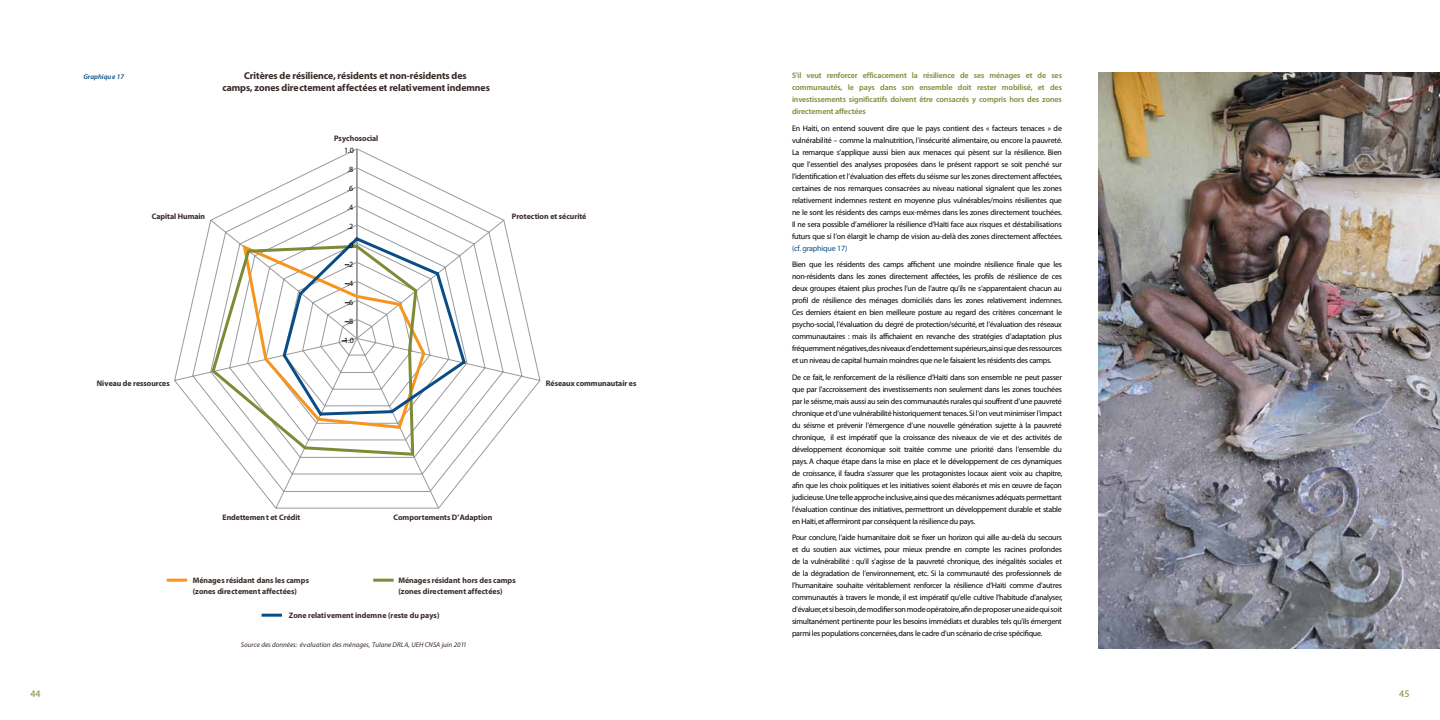
<style>
.page{position:relative;width:1440px;height:720px;background:#fff}
.page>*{position:absolute;margin:0;border:0;box-sizing:border-box;transform-origin:0 0}
.t1{font:10px/12px "Myriad Headline";color:#3a2c2a;text-align:center}
.t2{font:10px "Myriad";color:#7d8b37}
.t3{font:8px/12px "Myriad";letter-spacing:-.03em;color:#000;text-align:justify}
.t4{font:8px/11px "Myriad Headline";color:#3a2c2a}
.t5{font:600 8px/12px "Myriad Pro";letter-spacing:-.01em;color:#7d8b37;text-align:justify}
.t6{font:8px "Myriad Pro";color:#000}
.t7{font:8px "Myriad Pro";letter-spacing:-.02em;color:#0a4d86}
.t8{font:italic 7px "Myriad Pro";color:#3a2c2a}
.t9{font:italic 600 7px "Myriad Pro";color:#0a4d86}
.s1{font-family:"Courier";font-size:10.3px}
</style>
<div class="page">
<img style="left:1098px;top:72px;width:342px;height:576px">
<svg style="left:174px;top:149px;width:366px;height:359px"></svg>
<svg style="left:210px;top:243px;width:209px;height:214px"></svg>
<hr style="left:167px;top:579px;width:20px;height:3px;background:#f7941e">
<hr style="left:373px;top:579px;width:21px;height:3px;background:#7d8b37">
<hr style="left:262px;top:614px;width:20px;height:3px;background:#0a4d86">
<svg style="left:241px;top:234px;width:227px;height:196px"></svg>
<p class="t9" style="left:83px;top:72px;width:42px">Graphique 17</p>
<p class="t1" style="left:222px;top:70px;width:269px">Critères de résilience, résidents et non-résidents des<br>camps, zones directement affectées et relativement indemnes</p>
<p class="t4" style="left:334px;top:133px;width:46px">Psychosocial</p>
<p class="t6" style="left:344px;top:146px;width:11px">1.0</p>
<p class="t6" style="left:347px;top:164px;width:7px">.8</p>
<p class="t6" style="left:347px;top:183px;width:7px">.6</p>
<p class="t4" style="left:152px;top:211px;width:55px">Capital Humain</p>
<p class="t4" style="left:97px;top:378px;width:74px">Niveau de ressources</p>
<p class="t6" style="left:347px;top:202px;width:7px">.4</p>
<p class="t6" style="left:347px;top:221px;width:7px">.2</p>
<p class="t6" style="left:347px;top:240px;width:7px">.0</p>
<p class="t6" style="left:344px;top:259px;width:11px"><span class="s1">-</span>. 2</p>
<p class="t6" style="left:344px;top:278px;width:11px"><span class="s1">-</span>. 4</p>
<p class="t6" style="left:344px;top:297px;width:11px"><span class="s1">-</span>. 6</p>
<p class="t6" style="left:344px;top:316px;width:11px"><span class="s1">-</span>. 8</p>
<p class="t6" style="left:341px;top:335px;width:14px"><span class="s1">-</span>1.0</p>
<p class="t4" style="left:512px;top:211px;width:76px">Protection et sécurité</p>
<p class="t4" style="left:546px;top:378px;width:92px">Réseaux communautair es</p>
<p class="t4" style="left:223px;top:512px;width:79px">Endettement et Crédit</p>
<p class="t4" style="left:393px;top:512px;width:100px">Comportements D’Adaption</p>
<p class="t4" style="left:193px;top:575px;width:118px">Ménages résidant dans les camps (zones directement affectées)</p>
<p class="t4" style="left:398px;top:575px;width:119px">Ménages résidant hors des camps (zones directement affectées)</p>
<p class="t4" style="left:289px;top:610px;width:152px">Zone relativement indemne (reste du pays)</p>
<p class="t8" style="left:241px;top:640px;width:227px">Source des données: évaluation des ménages, Tulane DRLA, UEH CNSA juin 2011</p>
<p class="t5" style="left:792px;top:69px;width:272px">S’il veut renforcer efficacement la résilience de ses ménages et de ses communautés, le pays dans son ensemble doit rester mobilisé, et des investissements significatifs doivent être consacrés y compris hors des zones directement affectées</p>
<p class="t3" style="left:792px;top:122px;width:272px">En Haiti, on entend souvent dire que le pays contient des « facteurs tenaces » de vulnérabilité – comme la malnutrition, l’insécurité alimentaire, ou encore la pauvreté.<br>La remarque s’applique aussi bien aux menaces qui pèsent sur la résilience. Bien que l’essentiel des analyses proposées dans le présent rapport se soit penché sur l’identification et l’évaluation des effets du séisme sur les zones directement affectées, certaines de nos remarques consacrées au niveau national signalent que les zones relativement indemnes restent en moyenne plus vulnérables/moins résilientes que ne le sont les résidents des camps eux-mêmes dans les zones directement touchées.<br>Il ne sera possible d’améliorer la résilience d’Haïti face aux risques et déstabilisations futurs que si l’on élargit le champ de vision au-delà des zones directement affectées.</p>
<p class="t7" style="left:792px;top:243px;width:57px">(cf. graphique 17)</p>
<p class="t3" style="left:792px;top:259px;width:272px">Bien que les résidents des camps affichent une moindre résilience finale que les non-résidents dans les zones directement affectées, les profils de résilience de ces deux groupes étaient plus proches l’un de l’autre qu’ils ne s’apparentaient chacun au profil de résilience des ménages domiciliés dans les zones relativement indemnes.<br>Ces derniers étaient en bien meilleure posture au regard des critères concernant le psycho-social, l’évaluation du degré de protection/sécurité, et l’évaluation des réseaux communautaires : mais ils affichaient en revanche des stratégies d’adaptation plus fréquemment négatives,des niveaux d’endettement supérieurs,ainsi que des ressources et un niveau de capital humain moindres que ne le faisaient les résidents des camps.</p>
<p class="t3" style="left:792px;top:371px;width:272px">De ce fait, le renforcement de la résilience d’Haïti dans son ensemble ne peut passer que par l’accroissement des investissements non seulement dans les zones touchées par le séisme, mais aussi au sein des communautés rurales qui souffrent d’une pauvreté chronique et d’une vulnérabilité historiquement tenaces. Si l’on veut minimiser l’impact du séisme et prévenir l’émergence d’une nouvelle génération sujette à la pauvreté chronique, il est impératif que la croissance des niveaux de vie et des activités de développement économique soit traitée comme une priorité dans l’ensemble du pays. A chaque étape dans la mise en place et le développement de ces dynamiques de croissance, il faudra s’assurer que les protagonistes locaux aient voix au chapitre, afin que les choix politiques et les initiatives soient élaborés et mis en œuvre de façon judicieuse.Une telle approche inclusive, ainsi que des mécanismes adéquats permettant l’évaluation continue des initiatives, permettront un développement durable et stable en Haïti, et affermiront par conséquent la résilience du pays.</p>
<p class="t3" style="left:792px;top:532px;width:272px">Pour conclure, l’aide humanitaire doit se fixer un horizon qui aille au-delà du secours et du soutien aux victimes, pour mieux prendre en compte les racines profondes de la vulnérabilité : qu’il s’agisse de la pauvreté chronique, des inégalités sociales et de la dégradation de l’environnement, etc. Si la communauté des professionnels de l’humanitaire souhaite véritablement renforcer la résilience d’Haïti comme d’autres communautés à travers le monde, il est impératif qu’elle cultive l’habitude d’analyser, d’évaluer,et si besoin,de modifier son mode opératoire,afin de proposer une aide qui soit simultanément pertinente pour les besoins immédiats et durables tels qu’ils émergent parmi les populations concernées, dans le cadre d’un scénario de crise spécifique.</p>
<p class="t2" style="left:31px;top:688px;width:12px">44</p>
<p class="t2" style="left:1399px;top:688px;width:12px">45</p>
</div>
